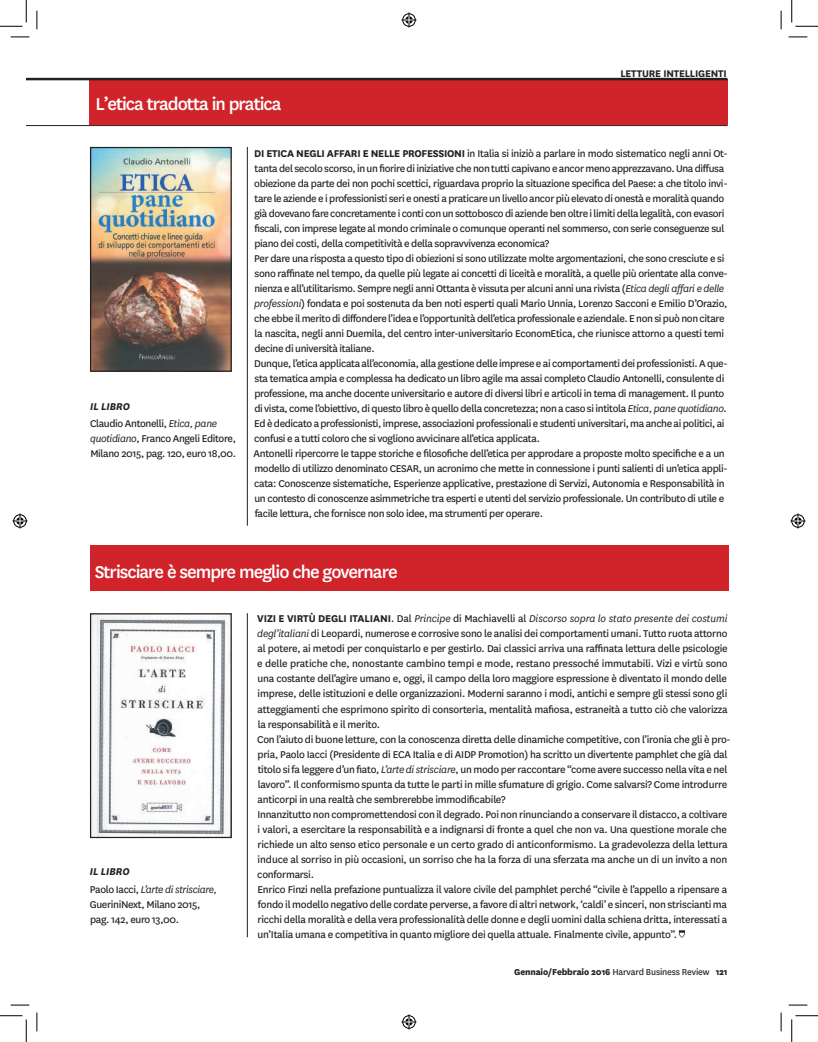
<style>
.page{position:relative;width:818px;height:1042px;background:#fff}
.page>*{position:absolute;margin:0;border:0;box-sizing:border-box;transform-origin:0 0}
.t1{font:500 20px "National";letter-spacing:-.05em;color:#fff}
.t2{font:11.5px/15px "National";letter-spacing:-.03em;color:#231f20}
.t3{font:italic 11.5px/17.5px "National";letter-spacing:-.03em;color:#231f20}
.t4{font:700 11.25px "National";letter-spacing:-.015em;color:#231f20}
.t5{font:800 10px "National";letter-spacing:-.015em;color:#231f20}
.s1{font-weight:700;font-style:italic}
.s2{font-style:italic}
.s3{font-weight:700}
.s4{font-style:normal}
.s5{font-weight:400}
</style>
<div class="page">
<div style="left:90px;top:80px;width:638px;height:45px;background:#d1232a"></div>
<hr style="left:26px;top:78px;width:701px;height:2px;background:#231f20">
<hr style="left:26px;top:125px;width:702px;height:1px;background:#231f20">
<hr style="left:247px;top:147px;width:1px;height:378px;background:#231f20">
<img style="left:92px;top:149px;width:138px;height:220px">
<div style="left:90px;top:147px;width:142px;height:224px;border:1px solid #231f20"></div>
<div style="left:90px;top:545px;width:638px;height:46px;background:#d1232a"></div>
<svg style="left:679px;top:930px;width:6px;height:7px"></svg>
<img style="left:92px;top:615px;width:138px;height:220px">
<div style="left:90px;top:613px;width:142px;height:224px;border:1px solid #231f20"></div>
<hr style="left:247px;top:613px;width:1px;height:323px;background:#231f20">
<svg style="left:11px;top:36px;width:18px;height:2px"></svg>
<svg style="left:788px;top:36px;width:19px;height:2px"></svg>
<svg style="left:11px;top:1004px;width:18px;height:1px"></svg>
<svg style="left:788px;top:1004px;width:19px;height:1px"></svg>
<svg style="left:36px;top:11px;width:2px;height:18px"></svg>
<svg style="left:36px;top:1012px;width:2px;height:18px"></svg>
<svg style="left:780px;top:11px;width:2px;height:18px"></svg>
<svg style="left:780px;top:1012px;width:2px;height:18px"></svg>
<svg style="left:0;top:0;width:27px;height:27px"></svg>
<svg style="left:0;top:1015px;width:27px;height:26px"></svg>
<svg style="left:791px;top:0;width:27px;height:27px"></svg>
<svg style="left:791px;top:1015px;width:27px;height:26px"></svg>
<svg style="left:401px;top:13px;width:15px;height:15px"></svg>
<svg style="left:401px;top:1014px;width:15px;height:15px"></svg>
<svg style="left:13px;top:513px;width:15px;height:15px"></svg>
<svg style="left:790px;top:513px;width:15px;height:15px"></svg>
<h1 class="t1" style="left:95px;top:90px;width:188px">L’etica tradotta in pratica</h1>
<p class="t4" style="left:620px;top:65px;width:108px">LETTURE INTELLIGENTI</p>
<p class="t2" style="left:90px;top:397px;width:128px;line-height:17.5px"><span class="s1">IL LIBRO<br></span>Claudio Antonelli, <span class="s2">Etica, pane</span></p>
<p class="t2" style="left:90px;top:430px;width:147px"><span class="s2">quotidiano</span>, Franco Angeli Editore,<br>Milano 2015, pag. 120, euro 18,00.</p>
<p class="t2" style="left:254px;top:145px;width:475px"><span class="s3">DI ETICA NEGLI AFFARI E NELLE PROFESSIONI</span> in Italia si iniziò a parlare in modo sistematico negli anni Ot&shy;tanta del secolo scorso, in un fiorire di iniziative che non tutti capivano e ancor meno apprezzavano. Una diffusa obiezione da parte dei non pochi scettici, riguardava proprio la situazione specifica del Paese: a che titolo invi&shy;tare le aziende e i professionisti seri e onesti a praticare un livello ancor più elevato di onestà e moralità quando già dovevano fare concretamente i conti con un sottobosco di aziende ben oltre i limiti della legalità, con evasori fiscali, con imprese legate al mondo criminale o comunque operanti nel sommerso, con serie conseguenze sul piano dei costi, della competitività e della sopravvivenza economica?<br>Per dare una risposta a questo tipo di obiezioni si sono utilizzate molte argomentazioni, che sono cresciute e si sono raffinate nel tempo, da quelle più legate ai concetti di liceità e moralità, a quelle più orientate alla conve&shy;nienza e all’utilitarismo. Sempre negli anni Ottanta è vissuta per alcuni anni una rivista (<span class="s2">Etica degli affari e delle professioni</span>) fondata e poi sostenuta da ben noti esperti quali Mario Unnia, Lorenzo Sacconi e Emilio D’Orazio, che ebbe il merito di diffondere l’idea e l’opportunità dell’etica professionale e aziendale. E non si può non citare la nascita, negli anni Duemila, del centro inter-universitario EconomEtica, che riunisce attorno a questi temi decine di università italiane.<br>Dunque, l’etica applicata all’economia, alla gestione delle imprese e ai comportamenti dei professionisti. A que&shy;sta tematica ampia e complessa ha dedicato un libro agile ma assai completo Claudio Antonelli, consulente di professione, ma anche docente universitario e autore di diversi libri e articoli in tema di management. Il punto di vista, come l’obiettivo, di questo libro è quello della concretezza; non a caso si intitola <span class="s2">Etica, pane quotidiano</span>.<br>Ed è dedicato a professionisti, imprese, associazioni professionali e studenti universitari, ma anche ai politici, ai confusi e a tutti coloro che si vogliono avvicinare all’etica applicata.<br>Antonelli ripercorre le tappe storiche e filosofiche dell’etica per approdare a proposte molto specifiche e a un modello di utilizzo denominato CESAR, un acronimo che mette in connessione i punti salienti di un’etica appli&shy;cata: Conoscenze sistematiche, Esperienze applicative, prestazione di Servizi, Autonomia e Responsabilità in un contesto di conoscenze asimmetriche tra esperti e utenti del servizio professionale. Un contributo di utile e facile lettura, che fornisce non solo idee, ma strumenti per operare.</p>
<h1 class="t1" style="left:95px;top:558px;width:304px">Strisciare è sempre meglio che governare</h1>
<p class="t3" style="left:90px;top:862px;width:129px"><span class="s3">IL LIBRO<br></span><span class="s4">Paolo Iacci,</span> L’arte di strisciare,</p>
<p class="t2" style="left:90px;top:895px;width:112px">GueriniNext, Milano 2015, pag. 142, euro 13,00.</p>
<p class="t2" style="left:257px;top:610px;width:475px"><span class="s3">VIZI E VIRTÙ DEGLI ITALIANI</span>. Dal <span class="s2">Principe</span> di Machiavelli al <span class="s2">Discorso sopra lo stato presente dei costumi degl’italiani</span> di Leopardi, numerose e corrosive sono le analisi dei comportamenti umani. Tutto ruota attorno al potere, ai metodi per conquistarlo e per gestirlo. Dai classici arriva una raffinata lettura delle psicologie e delle pratiche che, nonostante cambino tempi e mode, restano pressoché immutabili. Vizi e virtù sono una costante dell’agire umano e, oggi, il campo della loro maggiore espressione è diventato il mondo delle imprese, delle istituzioni e delle organizzazioni. Moderni saranno i modi, antichi e sempre gli stessi sono gli atteggiamenti che esprimono spirito di consorteria, mentalità mafiosa, estraneità a tutto ciò che valorizza la responsabilità e il merito.<br>Con l’aiuto di buone letture, con la conoscenza diretta delle dinamiche competitive, con l’ironia che gli è pro&shy;pria, Paolo Iacci (Presidente di ECA Italia e di AIDP Promotion) ha scritto un divertente pamphlet che già dal titolo si fa leggere d’un fiato, <span class="s2">L’arte di strisciare</span>, un modo per raccontare “come avere successo nella vita e nel lavoro”. Il conformismo spunta da tutte le parti in mille sfumature di grigio. Come salvarsi? Come introdurre anticorpi in una realtà che sembrerebbe immodificabile?<br>Innanzitutto non compromettendosi con il degrado. Poi non rinunciando a conservare il distacco, a coltivare i valori, a esercitare la responsabilità e a indignarsi di fronte a quel che non va. Una questione morale che richiede un alto senso etico personale e un certo grado di anticonformismo. La gradevolezza della lettura induce al sorriso in più occasioni, un sorriso che ha la forza di una sferzata ma anche un di un invito a non conformarsi.<br>Enrico Finzi nella prefazione puntualizza il valore civile del pamphlet perché “civile è l’appello a ripensare a fondo il modello negativo delle cordate perverse, a favore di altri network, ‘caldi’ e sinceri, non striscianti ma ricchi della moralità e della vera professionalità delle donne e degli uomini dalla schiena dritta, interessati a un’Italia umana e competitiva in quanto migliore dei quella attuale. Finalmente civile, appunto”.</p>
<p class="t5" style="left:514px;top:964px;width:215px">Gennaio/Febbraio 2016 <span class="s5">Harvard Business Review</span> 121</p>
</div>
